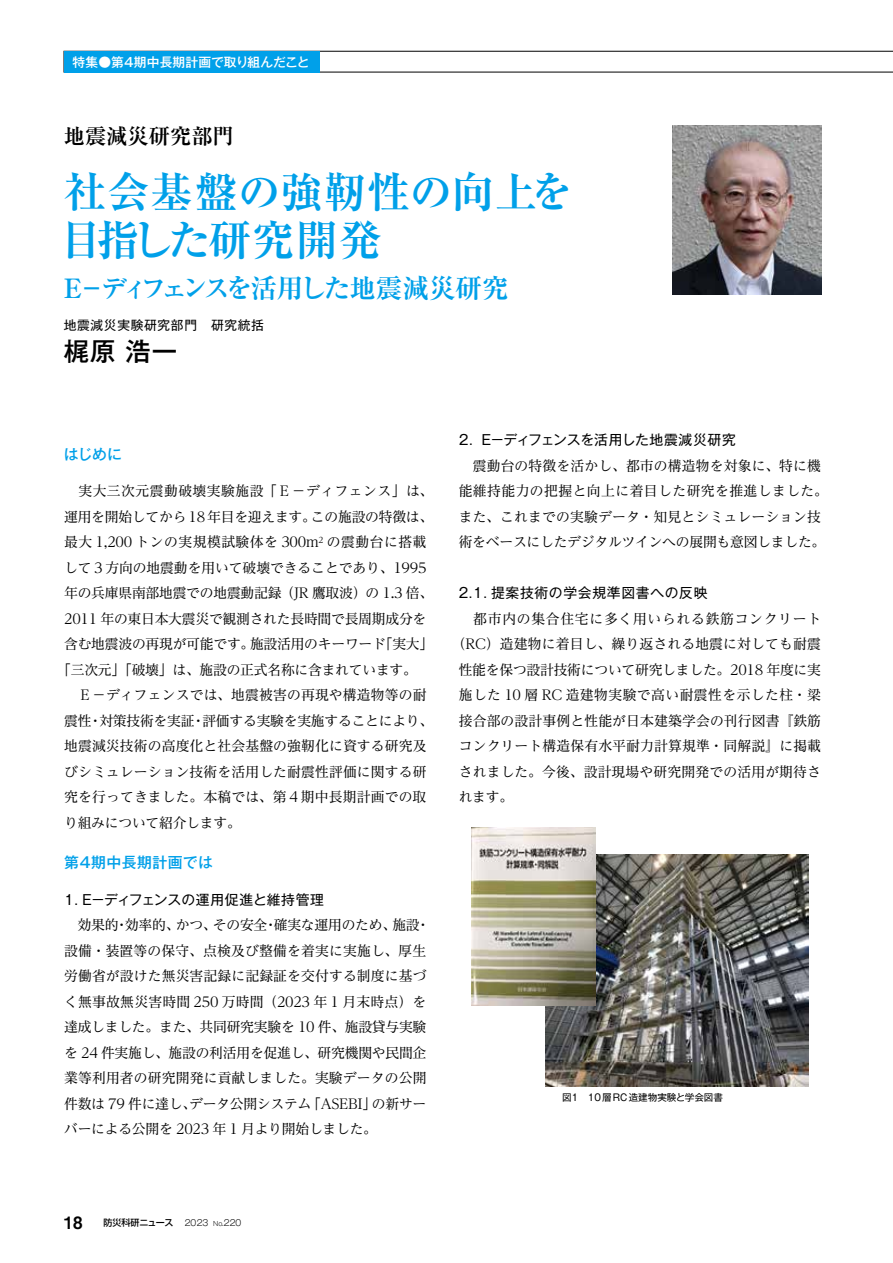
<style>
.page{position:relative;width:893px;height:1263px;background:#fff}
.page>*{position:absolute;margin:0;border:0;box-sizing:border-box;transform-origin:0 0}
.t1{font:700 42.45px/48.9px "Ryumin Pro";letter-spacing:.015em;color:#00a0e9}
.t2{font:700 26.55px "Ryumin Pro";letter-spacing:-.08em;color:#00a0e9}
.t3{font:500 25.5px "Gothic MB101 Pro";color:#000}
.t4{font:700 21.3px "Ryumin Pro";color:#000}
.t5{font:500 14.85px "Gothic MB101 Pr 6";letter-spacing:.015em;color:#00a0e9}
.t6{font:13.8px/25.5px "Reim Pro";letter-spacing:-.02em;color:#000}
.t7{font:13.8px/25.5px "Reim Pro";letter-spacing:.01em;color:#000}
.t8{font:13.8px "Reim Pro";letter-spacing:.035em;color:#000}
.t9{font:13.8px "Gothic MB101 Pro";letter-spacing:.01em;color:#000}
.t10{font:13.8px "Reim Pro";letter-spacing:.03em;color:#000}
.t11{font:13.8px "Reim Pro";letter-spacing:.05em;color:#000}
.t12{font:13.8px "Gothic MB101 Pro";letter-spacing:.04em;color:#000}
.t13{font:500 12.75px "Gothic MB101 Pro";letter-spacing:.01em;color:#fff}
.t14{font:12.75px "Gothic MB101 Pro";letter-spacing:.05em;color:#000}
.t15{font:9.6px "Gothic MB101 Pro";color:#000}
.t16{font:500 9px "Shin Go Pro";letter-spacing:-.01em;color:#000}
.s1{font-family:"Midashi Go Pro MB31";font-weight:400;font-size:16.95px}
.s2{font-weight:300;font-size:8.55px}
.s3{font-family:"Gothic MB101 Pro";font-weight:300;font-size:8.55px}
.s4{font-family:"Gothic MB101 Pro";font-weight:300;font-size:6.45px}
</style>
<div class="page">
<svg style="left:319px;top:51px;width:574px;height:21px"></svg>
<div style="left:64px;top:51px;width:255px;height:21px;background:#00a0e9"></div>
<img style="left:672px;top:125px;width:149px;height:170px">
<img style="left:546px;top:855px;width:262px;height:231px">
<img style="left:471px;top:828px;width:124px;height:177px">
<p class="t13" style="left:73px;top:51px;width:238px">特集●第4期中長期計画で取り組んだこと</p>
<h3 class="t4" style="left:64px;top:119px;width:172px">地震減災研究部門</h3>
<h1 class="t1" style="left:60px;top:164px;width:515px">社会基盤の強靭性の向上を目指した研究開発</h1>
<h2 class="t2" style="left:64px;top:267px;width:446px">E－ディフェンスを活用した地震減災研究</h2>
<p class="t14" style="left:64px;top:315px;width:202px">地震減災実験研究部門　研究統括</p>
<h3 class="t3" style="left:64px;top:330px;width:115px">梶原 浩一</h3>
<p class="t5" style="left:64px;top:442px;width:60px">はじめに</p>
<p class="t8" style="left:64px;top:480px;width:371px">　実大三次元震動破壊実験施設「Ｅ－ディフェンス」は、</p>
<p class="t6" style="left:64px;top:504px;width:371px">運用を開始してから 18 年目を迎えます。この施設の特徴は、</p>
<p class="t8" style="left:64px;top:531px;width:364px">最大 1,200 トンの実規模試験体を 300m<sup>2</sup> の震動台に搭載</p>
<p class="t7" style="left:64px;top:555px;width:364px">して３方向の地震動を用いて破壊できることであり、1995</p>
<p class="t6" style="left:64px;top:580px;width:371px">年の兵庫県南部地震での地震動記録（JR 鷹取波）の 1.3 倍、</p>
<p class="t6" style="left:64px;top:606px;width:364px">2011 年の東日本大震災で観測された長時間で長周期成分を</p>
<p class="t6" style="left:64px;top:631px;width:371px">含む地震波の再現が可能です。施設活用のキーワード「実大」</p>
<p class="t6" style="left:57px;top:657px;width:361px">「三次元」「破壊」は、施設の正式名称に含まれています。</p>
<p class="t7" style="left:64px;top:682px;width:364px">　Ｅ－ディフェンスでは、地震被害の再現や構造物等の耐</p>
<p class="t6" style="left:64px;top:708px;width:371px">震性・対策技術を実証・評価する実験を実施することにより、</p>
<p class="t7" style="left:64px;top:733px;width:364px">地震減災技術の高度化と社会基盤の強靭化に資する研究及</p>
<p class="t7" style="left:64px;top:759px;width:364px">びシミュレーション技術を活用した耐震性評価に関する研</p>
<p class="t7" style="left:64px;top:784px;width:364px">究を行ってきました。本稿では、第４期中長期計画での取</p>
<p class="t6" style="left:64px;top:810px;width:178px">り組みについて紹介します。</p>
<p class="t5" style="left:64px;top:850px;width:150px">第４期中長期計画では</p>
<p class="t9" style="left:62px;top:888px;width:263px">１.Ｅ－ディフェンスの運用促進と維持管理</p>
<p class="t6" style="left:64px;top:912px;width:367px">　効果的・効率的、かつ、その安全・確実な運用のため、施設・設備・装置等の保守、点検及び整備を着実に実施し、厚生労働省が設けた無災害記録に記録証を交付する制度に基づく無事故無災害時間 250 万時間（2023 年 1 月末時点）を達成しました。また、共同研究実験を 10 件、施設貸与実験を 24 件実施し、施設の利活用を促進し、研究機関や民間企業等利用者の研究開発に貢献しました。実験データの公開件数は 79 件に達し、データ公開システム「ASEBI」の新サーバーによる公開を 2023 年 1 月より開始しました。</p>
<p class="t9" style="left:457px;top:429px;width:281px">２．Ｅ－ディフェンスを活用した地震減災研究</p>
<p class="t7" style="left:459px;top:453px;width:371px">　震動台の特徴を活かし、都市の構造物を対象に、特に機能維持能力の把握と向上に着目した研究を推進しました。また、これまでの実験データ・知見とシミュレーション技術をベースにしたデジタルツインへの展開も意図しました。</p>
<p class="t12" style="left:459px;top:582px;width:250px">2.1. 提案技術の学会規準図書への反映</p>
<p class="t11" style="left:459px;top:607px;width:364px">　都市内の集合住宅に多く用いられる鉄筋コンクリート</p>
<p class="t7" style="left:452px;top:631px;width:371px">（RC）造建物に着目し、繰り返される地震に対しても耐震</p>
<p class="t6" style="left:459px;top:657px;width:364px">性能を保つ設計技術について研究しました。2018 年度に実</p>
<p class="t10" style="left:459px;top:684px;width:364px">施した 10 層 RC 造建物実験で高い耐震性を示した柱・梁</p>
<p class="t7" style="left:459px;top:708px;width:364px">接合部の設計事例と性能が日本建築学会の刊行図書『鉄筋</p>
<p class="t7" style="left:459px;top:733px;width:364px">コンクリート構造保有水平耐力計算規準・同解説』に掲載</p>
<p class="t7" style="left:459px;top:759px;width:364px">されました。今後、設計現場や研究開発での活用が期待さ</p>
<p class="t7" style="left:459px;top:784px;width:56px">れます。</p>
<p class="t15" style="left:562px;top:1090px;width:163px">図１　10層RC造建物実験と学会図書</p>
<p class="t16" style="left:64px;top:1215px;width:179px"><span class="s1">18</span> 防災科研ニュース <span class="s2">　</span><span class="s3">2023</span> <span class="s4">No</span><span class="s3">.220</span></p>
</div>
